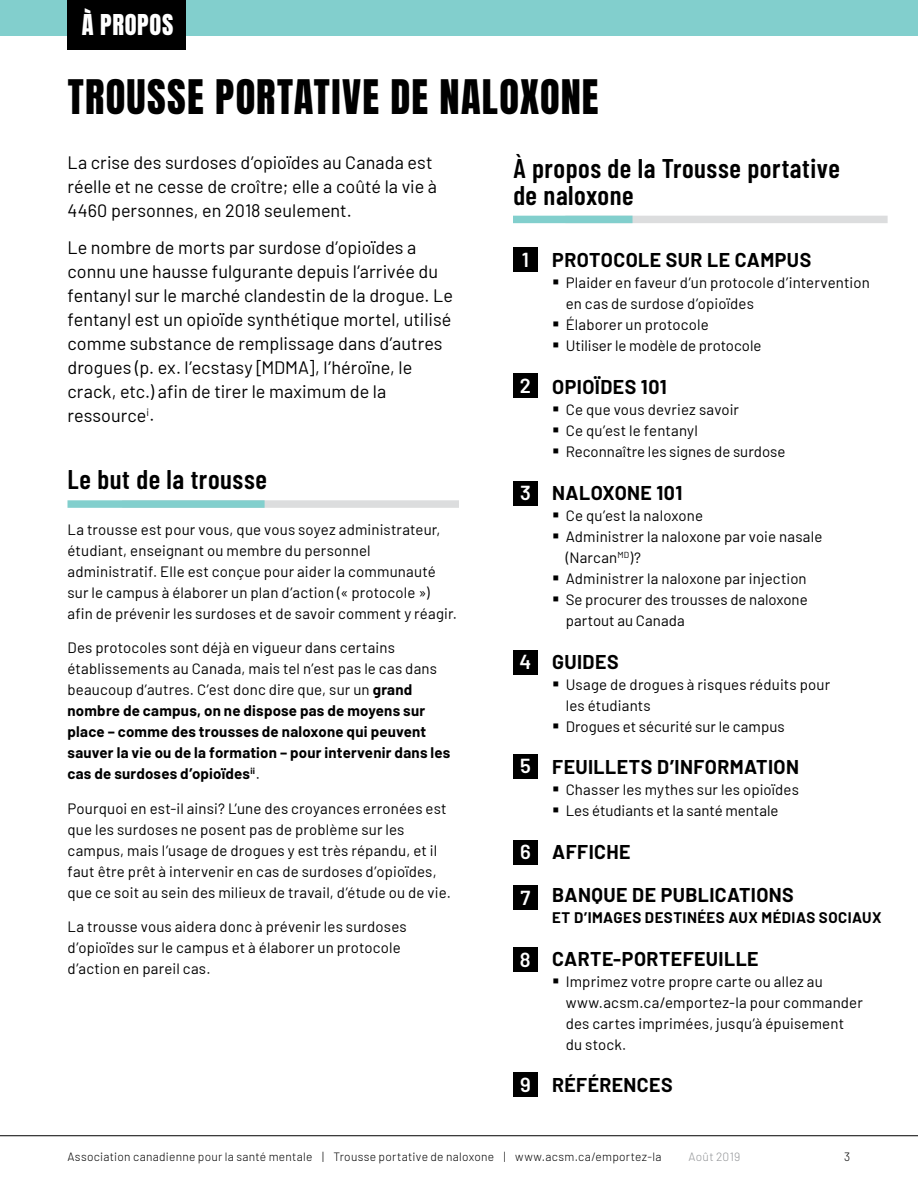
<style>
.page{position:relative;width:918px;height:1188px;background:#fff}
.page>*{position:absolute;margin:0;border:0;box-sizing:border-box;transform-origin:0 0}
.t1{font:40.5px "Anton";letter-spacing:.03em;color:#000}
.t2{font:600 27px/27px "Barlow Condensed";letter-spacing:.02em;color:#000}
.t3{font:24.45px "Anton";letter-spacing:.03em;color:#fff}
.t4{font:600 20.25px "Barlow";color:#fff}
.t5{font:700 19.5px/42.8px "Barlow";letter-spacing:.02em;color:#000}
.t6{font:18px/24px "Barlow";color:#000}
.t7{font:15px/21px "Barlow";letter-spacing:.01em;color:#000}
.t8{font:700 15px/21px "Barlow";letter-spacing:.015em;color:#000}
.t9{font:300 12px "Barlow";letter-spacing:.025em;color:#000}
.t10{font:300 12px "Barlow";letter-spacing:.02em;color:#939598}
.s1{font-weight:400}
</style>
<div class="page">
<hr style="left:0;top:1135px;width:918px;height:1px;background:#000">
<div style="left:0;top:0;width:918px;height:36px;background:#82cfcd"></div>
<div style="left:68px;top:0;width:118px;height:49px;background:#000"></div>
<div style="left:122px;top:500px;width:337px;height:8px;background:#dcddde"></div>
<div style="left:68px;top:500px;width:197px;height:8px;background:#82cfcd"></div>
<div style="left:565px;top:216px;width:323px;height:7px;background:#dcddde"></div>
<div style="left:513px;top:216px;width:120px;height:7px;background:#82cfcd"></div>
<div style="left:513px;top:248px;width:24px;height:24px;background:#000"></div>
<div style="left:513px;top:373px;width:24px;height:24px;background:#000"></div>
<div style="left:513px;top:481px;width:24px;height:24px;background:#000"></div>
<div style="left:513px;top:650px;width:24px;height:24px;background:#000"></div>
<div style="left:513px;top:754px;width:24px;height:24px;background:#000"></div>
<div style="left:513px;top:840px;width:24px;height:24px;background:#000"></div>
<div style="left:513px;top:886px;width:24px;height:24px;background:#000"></div>
<div style="left:513px;top:948px;width:24px;height:24px;background:#000"></div>
<div style="left:513px;top:1073px;width:24px;height:24px;background:#000"></div>
<h3 class="t3" style="left:82px;top:13px;width:93px">À PROPOS</h3>
<h1 class="t1" style="left:68px;top:76px;width:532px">TROUSSE PORTATIVE DE NALOXONE</h1>
<p class="t6" style="left:68px;top:149px;width:371px">La crise des surdoses d’opioïdes au Canada est réelle et ne cesse de croître; elle a coûté la vie à<br>4460 personnes, en 2018 seulement.</p>
<p class="t6" style="left:68px;top:234px;width:387px">Le nombre de morts par surdose d’opioïdes a connu une hausse fulgurante depuis l’arrivée du fentanyl sur le marché clandestin de la drogue. Le fentanyl est un opioïde synthétique mortel, utilisé comme substance de remplissage dans d’autres drogues (p. ex. l’ecstasy [MDMA], l’héroïne, le crack, etc.) afin de tirer le maximum de la ressource<sup>i</sup>.</p>
<h2 class="t2" style="left:68px;top:464px;width:201px">Le but de la trousse</h2>
<p class="t7" style="left:68px;top:518px;width:391px">La trousse est pour vous, que vous soyez administrateur, étudiant, enseignant ou membre du personnel administratif. Elle est conçue pour aider la communauté sur le campus à élaborer un plan d’action (« protocole ») afin de prévenir les surdoses et de savoir comment y réagir.</p>
<p class="t8" style="left:68px;top:636px;width:384px"><span class="s1">Des protocoles sont déjà en vigueur dans certains établissements au Canada, mais tel n’est pas le cas dans beaucoup d’autres. C’est donc dire que, sur un</span> grand nombre de campus, on ne dispose pas de moyens sur place – comme des trousses de naloxone qui peuvent sauver la vie ou de la formation – pour intervenir dans les cas de surdoses d’opioïdes<sup>ii</sup><span class="s1">.</span></p>
<p class="t7" style="left:68px;top:797px;width:385px">Pourquoi en est-il ainsi? L’une des croyances erronées est que les surdoses ne posent pas de problème sur les campus, mais l’usage de drogues y est très répandu, et il faut être prêt à intervenir en cas de surdoses d’opioïdes, que ce soit au sein des milieux de travail, d’étude ou de vie.</p>
<p class="t7" style="left:68px;top:915px;width:341px">La trousse vous aidera donc à prévenir les surdoses d’opioïdes sur le campus et à élaborer un protocole d’action en pareil cas.</p>
<h2 class="t2" style="left:513px;top:153px;width:328px">À propos de la Trousse portative de naloxone</h2>
<h3 class="t4" style="left:522px;top:245px;width:9px">1</h3>
<h3 class="t4" style="left:520px;top:370px;width:13px">2</h3>
<h3 class="t4" style="left:520px;top:478px;width:12px">3</h3>
<h3 class="t4" style="left:519px;top:647px;width:13px">4</h3>
<h3 class="t4" style="left:520px;top:751px;width:12px">5</h3>
<h3 class="t4" style="left:520px;top:837px;width:12px">6</h3>
<h3 class="t4" style="left:520px;top:883px;width:11px">7</h3>
<h3 class="t4" style="left:520px;top:945px;width:12px">8</h3>
<h3 class="t4" style="left:520px;top:1070px;width:12px">9</h3>
<h3 class="t5" style="left:552px;top:237px;width:261px">PROTOCOLE SUR LE CAMPUS</h3>
<p class="t7" style="left:566px;top:271px;width:306px">Plaider en faveur d’un protocole d’intervention en cas de surdose d’opioïdes<br>Élaborer un protocole<br>Utiliser le modèle de protocole</p>
<h3 class="t5" style="left:552px;top:364px;width:116px">OPIOÏDES 101</h3>
<p class="t7" style="left:566px;top:398px;width:221px">Ce que vous devriez savoir<br>Ce qu’est le fentanyl<br>Reconnaître les signes de surdose</p>
<h3 class="t5" style="left:552px;top:470px;width:132px">NALOXONE 101</h3>
<p class="t7" style="left:566px;top:504px;width:258px">Ce qu’est la naloxone<br>Administrer la naloxone par voie nasale (Narcan<sup>MD</sup>)?<br>Administrer la naloxone par injection<br>Se procurer des trousses de naloxone partout au Canada</p>
<h3 class="t5" style="left:552px;top:639px;width:68px">GUIDES</h3>
<p class="t7" style="left:566px;top:673px;width:266px">Usage de drogues à risques réduits pour les étudiants<br>Drogues et sécurité sur le campus</p>
<h3 class="t5" style="left:552px;top:744px;width:248px">FEUILLETS D’INFORMATION</h3>
<p class="t7" style="left:566px;top:778px;width:235px">Chasser les mythes sur les opioïdes<br>Les étudiants et la santé mentale</p>
<h3 class="t5" style="left:552px;top:829px;width:243px">AFFICHE<br>BANQUE DE PUBLICATIONS</h3>
<p class="t8" style="left:552px;top:906px;width:331px">ET D’IMAGES DESTINÉES AUX MÉDIAS SOCIAUX</p>
<h3 class="t5" style="left:552px;top:936px;width:208px">CARTE-PORTEFEUILLE</h3>
<p class="t7" style="left:566px;top:970px;width:299px">Imprimez votre propre carte ou allez au www.acsm.ca/emportez-la pour commander des cartes imprimées, jusqu’à épuisement du stock.</p>
<h3 class="t5" style="left:552px;top:1062px;width:122px">RÉFÉRENCES</h3>
<p class="t9" style="left:68px;top:1148px;width:596px">Association canadienne pour la santé mentale | Trousse portative de naloxone | www.acsm.ca/emportez-la</p>
<p class="t10" style="left:688px;top:1148px;width:53px">Août 2019</p>
<p class="t9" style="left:844px;top:1148px;width:8px">3</p>
</div>
